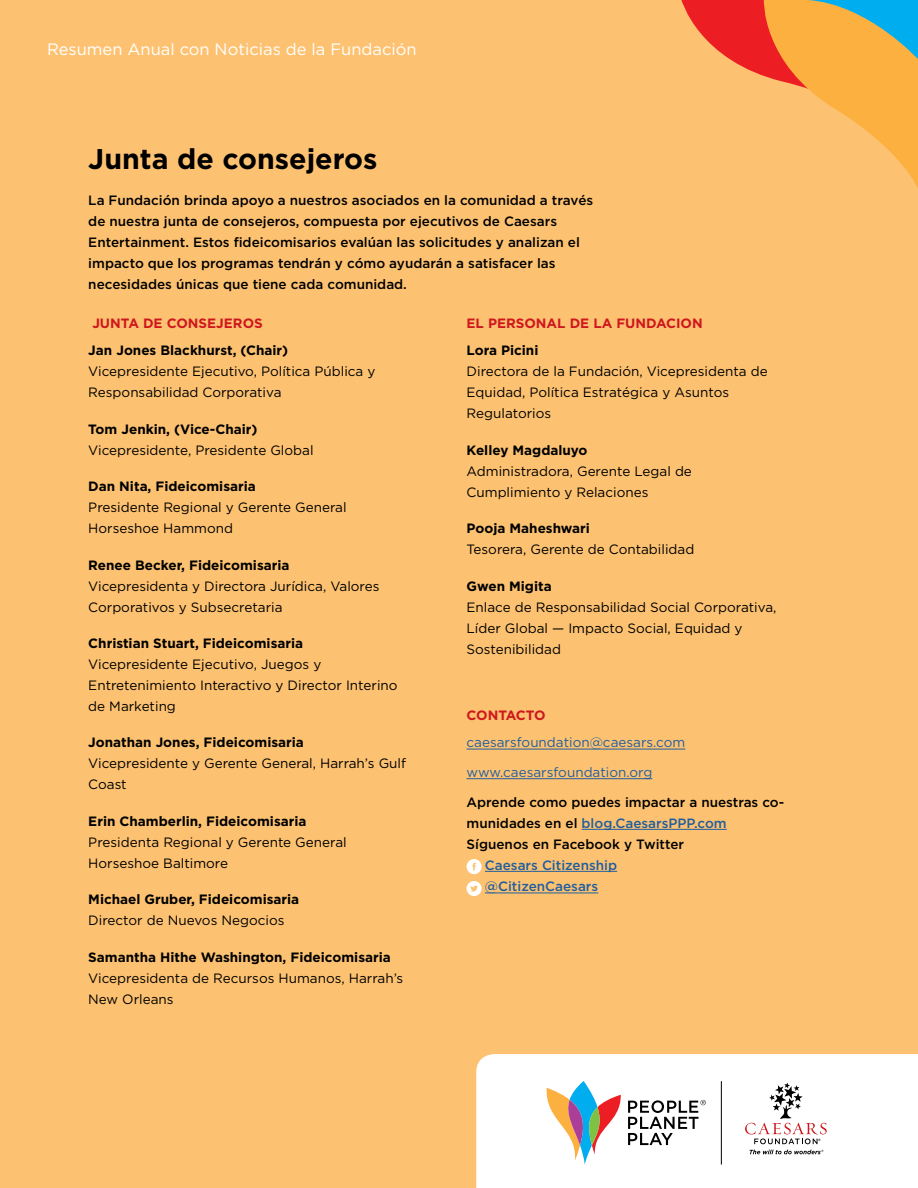
<style>
.page{position:relative;width:918px;height:1188px;background:#fdc271}
.page>*{position:absolute;margin:0;border:0;box-sizing:border-box;transform-origin:0 0}
.t1{font:700 28.5px "Gotham";color:#000}
.t2{font:16.5px "Gotham";color:#fff}
.t3{font:13.5px/21px "Gotham";color:#000}
.t4{font:500 13.5px/21px "Gotham";color:#000}
.t5{font:700 13.5px "Gotham";color:#000}
.t6{font:13.5px/29.7px "Gotham";color:#215e9e}
.t7{font:700 13.5px "Gotham";color:#ce171e}
.t8{font:500 13.5px/21.6px "Gotham";color:#215e9e}
.t9{font:700 13.5px "Gotham";letter-spacing:-.02em;color:#ce171e}
.s1{color:#215e9e}
</style>
<div class="page">
<hr style="left:467px;top:749px;width:218px;height:1px;background:#215e9e">
<hr style="left:467px;top:778px;width:185px;height:1px;background:#215e9e">
<hr style="left:582px;top:829px;width:145px;height:1px;background:#215e9e">
<hr style="left:485px;top:871px;width:132px;height:1px;background:#215e9e">
<hr style="left:485px;top:893px;width:113px;height:1px;background:#215e9e">
<svg style="left:467px;top:859px;width:15px;height:15px"></svg>
<svg style="left:467px;top:881px;width:15px;height:15px"></svg>
<div style="left:476px;top:1054px;width:442px;height:134px;background:#fff"></div>
<hr style="left:721px;top:1081px;width:1px;height:84px;background:#000">
<svg style="left:750px;top:1150px;width:73px;height:4px"></svg>
<svg style="left:745px;top:1083px;width:82px;height:61px;background:#e6dfdf"></svg>
<svg style="left:545px;top:1081px;width:76px;height:84px;background:#cfcac6"></svg>
<svg style="left:628px;top:1100px;width:78px;height:45px;background:#bebebe"></svg>
<svg style="left:681px;top:0;width:237px;height:188px"></svg>
<p class="t2" style="left:47px;top:40px;width:371px">Resumen Anual con Noticias de la Fundación</p>
<h1 class="t1" style="left:88px;top:142px;width:291px">Junta de consejeros</h1>
<p class="t4" style="left:88px;top:189px;width:507px">La Fundación brinda apoyo a nuestros asociados en la comunidad a través de nuestra junta de consejeros, compuesta por ejecutivos de Caesars Entertainment. Estos fideicomisarios evalúan las solicitudes y analizan el impacto que los programas tendrán y cómo ayudarán a satisfacer las necesidades únicas que tiene cada comunidad.</p>
<p class="t7" style="left:92px;top:315px;width:172px">JUNTA DE CONSEJEROS</p>
<p class="t5" style="left:88px;top:343px;width:201px">Jan Jones Blackhurst, (Chair)</p>
<p class="t3" style="left:88px;top:361px;width:289px">Vicepresidente Ejecutivo, Política Pública y<br>Responsabilidad Corporativa</p>
<p class="t5" style="left:88px;top:421px;width:171px">Tom Jenkin, (Vice-Chair)</p>
<p class="t3" style="left:88px;top:439px;width:227px">Vicepresidente, Presidente Global</p>
<p class="t5" style="left:88px;top:479px;width:169px">Dan Nita, Fideicomisaria</p>
<p class="t3" style="left:88px;top:497px;width:260px">Presidente Regional y Gerente General<br>Horseshoe Hammond</p>
<p class="t5" style="left:88px;top:557px;width:203px">Renee Becker, Fideicomisaria</p>
<p class="t3" style="left:88px;top:575px;width:293px">Vicepresidenta y Directora Jurídica, Valores<br>Corporativos y Subsecretaria</p>
<p class="t5" style="left:88px;top:635px;width:216px">Christian Stuart, Fideicomisaria</p>
<p class="t3" style="left:88px;top:653px;width:311px">Vicepresidente Ejecutivo, Juegos y<br>Entretenimiento Interactivo y Director Interino de Marketing</p>
<p class="t5" style="left:88px;top:735px;width:217px">Jonathan Jones, Fideicomisaria</p>
<p class="t3" style="left:88px;top:753px;width:319px">Vicepresidente y Gerente General, Harrah’s Gulf<br>Coast</p>
<p class="t5" style="left:88px;top:813px;width:220px">Erin Chamberlin, Fideicomisaria</p>
<p class="t3" style="left:88px;top:831px;width:260px">Presidenta Regional y Gerente General<br>Horseshoe Baltimore</p>
<p class="t5" style="left:88px;top:892px;width:212px">Michael Gruber, Fideicomisaria</p>
<p class="t3" style="left:88px;top:910px;width:198px">Director de Nuevos Negocios</p>
<p class="t5" style="left:88px;top:949px;width:304px">Samantha Hithe Washington, Fideicomisaria</p>
<p class="t3" style="left:88px;top:967px;width:317px">Vicepresidenta de Recursos Humanos, Harrah’s<br>New Orleans</p>
<p class="t7" style="left:467px;top:315px;width:238px">EL PERSONAL DE LA FUNDACION</p>
<p class="t5" style="left:467px;top:343px;width:73px">Lora Picini</p>
<p class="t3" style="left:467px;top:361px;width:303px">Directora de la Fundación, Vicepresidenta de<br>Equidad, Política Estratégica y Asuntos<br>Regulatorios</p>
<p class="t5" style="left:467px;top:442px;width:123px">Kelley Magdaluyo</p>
<p class="t3" style="left:467px;top:460px;width:227px">Administradora, Gerente Legal de<br>Cumplimiento y Relaciones</p>
<p class="t5" style="left:467px;top:521px;width:125px">Pooja Maheshwari</p>
<p class="t3" style="left:467px;top:539px;width:229px">Tesorera, Gerente de Contabilidad</p>
<p class="t5" style="left:467px;top:578px;width:87px">Gwen Migita</p>
<p class="t3" style="left:467px;top:596px;width:311px">Enlace de Responsabilidad Social Corporativa,<br>Líder Global — Impacto Social, Equidad y<br>Sostenibilidad</p>
<p class="t9" style="left:467px;top:707px;width:81px">CONTACTO</p>
<p class="t6" style="left:467px;top:727px;width:220px">caesarsfoundation@caesars.com www.caesarsfoundation.org</p>
<p class="t4" style="left:467px;top:791px;width:319px">Aprende como puedes impactar a nuestras co&shy;munidades en el <span class="s1">blog.CaesarsPPP.com<br></span>Síguenos en Facebook y Twitter</p>
<p class="t8" style="left:485px;top:854px;width:134px">Caesars Citizenship @CitizenCaesars</p>
</div>
